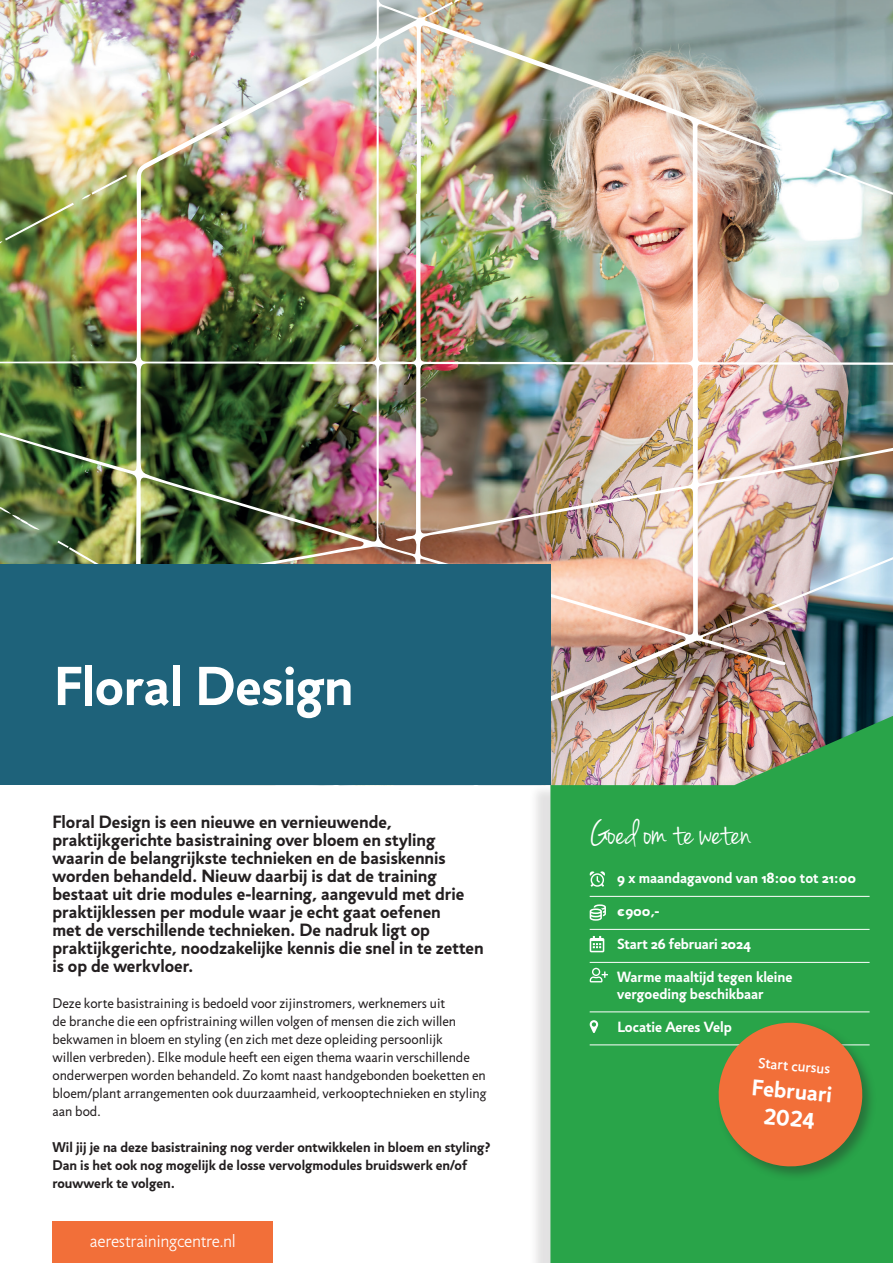
<style>
.page{position:relative;width:893px;height:1263px;background:#fff}
.page>*{position:absolute;margin:0;border:0;box-sizing:border-box;transform-origin:0 0}
.t1{font:700 55.5px "Jigsaw";letter-spacing:-.01em;color:#fff}
.t2{font:39px "Jenna Sue";color:#fff}
.t3{font:700 22.95px/27.9px "Jigsaw";color:#fff;text-align:center}
.t4{font:700 18px/18px "Jigsaw";color:#231f20}
.t5{font:300 18px "Jigsaw";letter-spacing:-.015em;color:#fff}
.t6{font:500 15.15px "Jigsaw";color:#fff}
.t7{font:700 15px/16.5px "Jigsaw";color:#fff}
.t8{font:14.25px/18px "Jigsaw";color:#231f20}
.t9{font:700 14.25px/18px "Jigsaw";color:#231f20}
</style>
<div class="page">
<img style="left:0;top:0;width:893px;height:699px">
<svg style="left:28px;top:523px;width:12px;height:7px"></svg>
<svg style="left:57px;top:541px;width:69px;height:23px;background:#919a59"></svg>
<svg style="left:0;top:505px;width:21px;height:15px"></svg>
<svg style="left:20px;top:519px;width:8px;height:5px"></svg>
<svg style="left:425px;top:0;width:87px;height:17px"></svg>
<svg style="left:81px;top:175px;width:46px;height:25px"></svg>
<img style="left:0;top:203px;width:74px;height:124px">
<div style="left:52px;top:1222px;width:221px;height:41px;background:#f26f39"></div>
<div style="left:529px;top:699px;width:364px;height:564px;background:#231f20;opacity:.13"></div>
<svg style="left:550px;top:716px;width:343px;height:547px;background:#3ba452"></svg>
<div style="left:0;top:564px;width:550px;height:221px;background:#1e627a"></div>
<hr style="left:590px;top:896px;width:280px;height:1px;background:#fff">
<hr style="left:590px;top:929px;width:280px;height:1px;background:#fff">
<hr style="left:590px;top:962px;width:280px;height:1px;background:#fff">
<hr style="left:590px;top:1012px;width:280px;height:1px;background:#fff">
<hr style="left:590px;top:1045px;width:280px;height:1px;background:#fff">
<svg style="left:590px;top:871px;width:15px;height:16px"></svg>
<svg style="left:590px;top:904px;width:16px;height:17px"></svg>
<svg style="left:590px;top:936px;width:14px;height:16px"></svg>
<svg style="left:590px;top:968px;width:18px;height:14px"></svg>
<svg style="left:590px;top:1020px;width:8px;height:13px"></svg>
<div style="left:716px;top:1020px;width:161px;height:161px;background:#231f20;opacity:.37"></div>
<svg style="left:715px;top:1019px;width:150px;height:150px;background:#ba7b3d"></svg>
<h1 class="t1" style="left:54px;top:652px;width:301px">Floral Design</h1>
<p class="t4" style="left:52px;top:813px;width:433px">Floral Design is een nieuwe en vernieuwende, praktijkgerichte basistraining over bloem en styling waarin de belangrijkste technieken en de basiskennis worden behandeld. Nieuw daarbij is dat de training bestaat uit drie modules e-learning, aangevuld met drie praktijklessen per module waar je echt gaat oefenen<br>met de verschillende technieken. De nadruk ligt op praktijkgerichte, noodzakelijke kennis die snel in te zetten is op de werkvloer.</p>
<p class="t8" style="left:52px;top:994px;width:436px">Deze korte basistraining is bedoeld voor zijinstromers, werknemers uit<br>de branche die een opfristraining willen volgen of mensen die zich willen bekwamen in bloem en styling (en zich met deze opleiding persoonlijk<br>willen verbreden). Elke module heeft een eigen thema waarin verschillende onderwerpen worden behandeld. Zo komt naast handgebonden boeketten en bloem/plant arrangementen ook duurzaamheid, verkooptechnieken en styling aan bod.</p>
<p class="t9" style="left:52px;top:1138px;width:440px">Wil jij je na deze basistraining nog verder ontwikkelen in bloem en styling?<br>Dan is het ook nog mogelijk de losse vervolgmodules bruidswerk en/of rouwwerk te volgen.</p>
<p class="t5" style="left:90px;top:1230px;width:147px">aerestrainingcentre.nl</p>
<h2 class="t2" style="left:590px;top:810px;width:163px">Goed om te weten</h2>
<p class="t7" style="left:617px;top:870px;width:240px">9 x maandagavond van 18:00 tot 21:00</p>
<p class="t7" style="left:617px;top:903px;width:43px">€900,-</p>
<p class="t7" style="left:617px;top:936px;width:135px">Start 26 februari 2024</p>
<p class="t7" style="left:617px;top:969px;width:177px">Warme maaltijd tegen kleine vergoeding beschikbaar</p>
<p class="t7" style="left:617px;top:1018px;width:116px">Locatie Aeres Velp</p>
<p class="t6" style="left:759px;top:1053px;width:74px;rotate:5deg">Start cursus</p>
<h3 class="t3" style="left:753px;top:1073px;width:82px;rotate:5deg">Februari<br>2024</h3>
</div>
